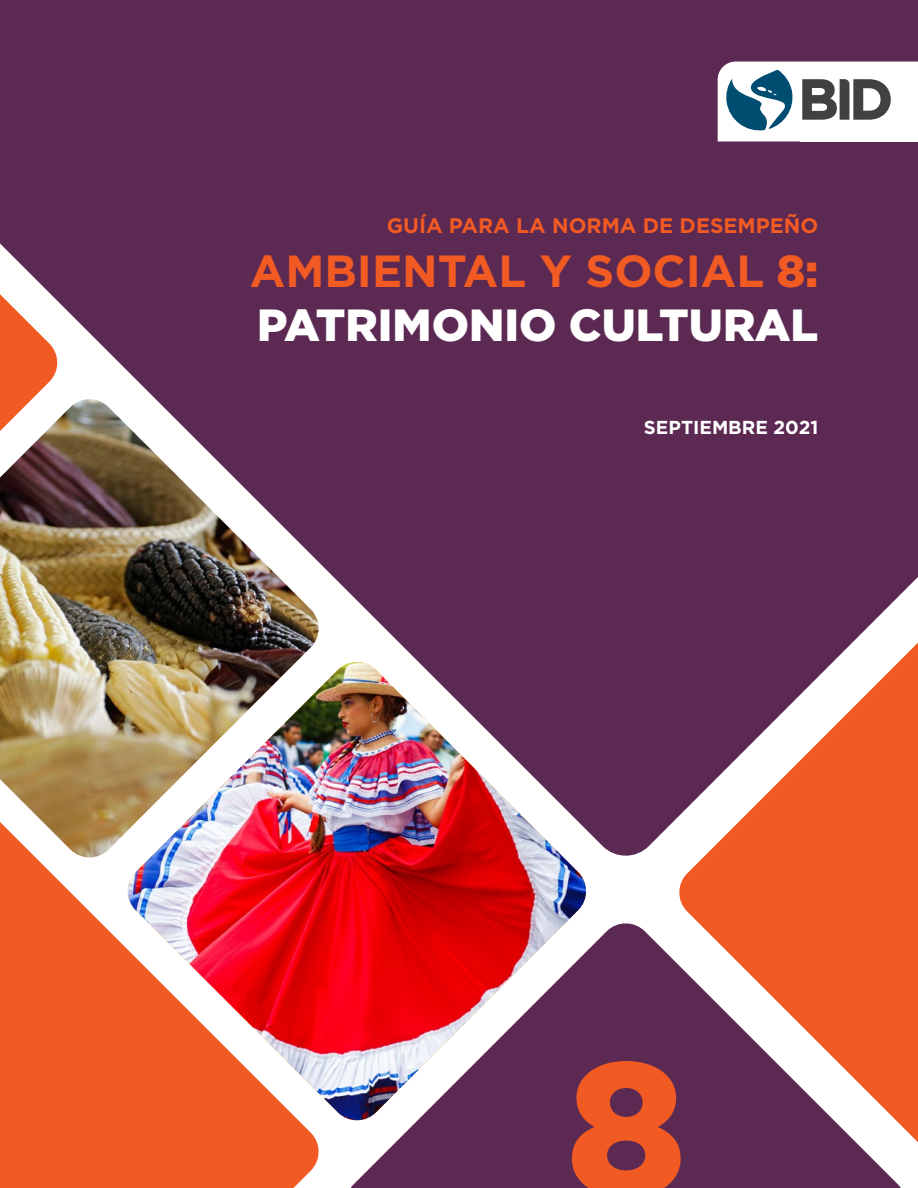
<style>
.page{position:relative;width:918px;height:1188px;background:#fff}
.page>*{position:absolute;margin:0;border:0;box-sizing:border-box;transform-origin:0 0}
.t1{font:900 189px "Gotham";color:#f15a22}
.t2{font:900 45px/54px "Gotham";color:#fff}
.t3{font:700 21px "Gotham";color:#f15a22}
.t4{font:700 18.75px "Gotham";color:#fff}
.s1{font-weight:700;color:#f15a22}
.s2{color:#f15a22}
</style>
<div class="page">
<svg style="left:0;top:860px;width:319px;height:328px;background:#f26733"></svg>
<div style="left:679px;top:859px;width:239px;height:284px;background:#f15a22"></div>
<svg style="left:350px;top:921px;width:558px;height:267px;fill:#5c2953"></svg>
<img style="left:125px;top:859px;width:464px;height:264px">
<img style="left:0;top:0;width:918px;height:859px">
<svg style="left:718px;top:62px;width:200px;height:80px"></svg>
<div style="left:801px;top:123px;width:117px;height:18px;background:#fff"></div>
<p class="t3" style="left:387px;top:211px;width:433px">GUÍA PARA LA NORMA DE DESEMPEÑO</p>
<p class="t2" style="left:250px;top:243px;width:570px"><span class="s1">AMBIENTAL Y SOCIAL</span> <span class="s2">8:<br></span>PATRIMONIO CULTURAL</p>
<p class="t4" style="left:644px;top:415px;width:176px">SEPTIEMBRE 2021</p>
<p class="t1" style="left:567px;top:998px;width:121px">8</p>
</div>
